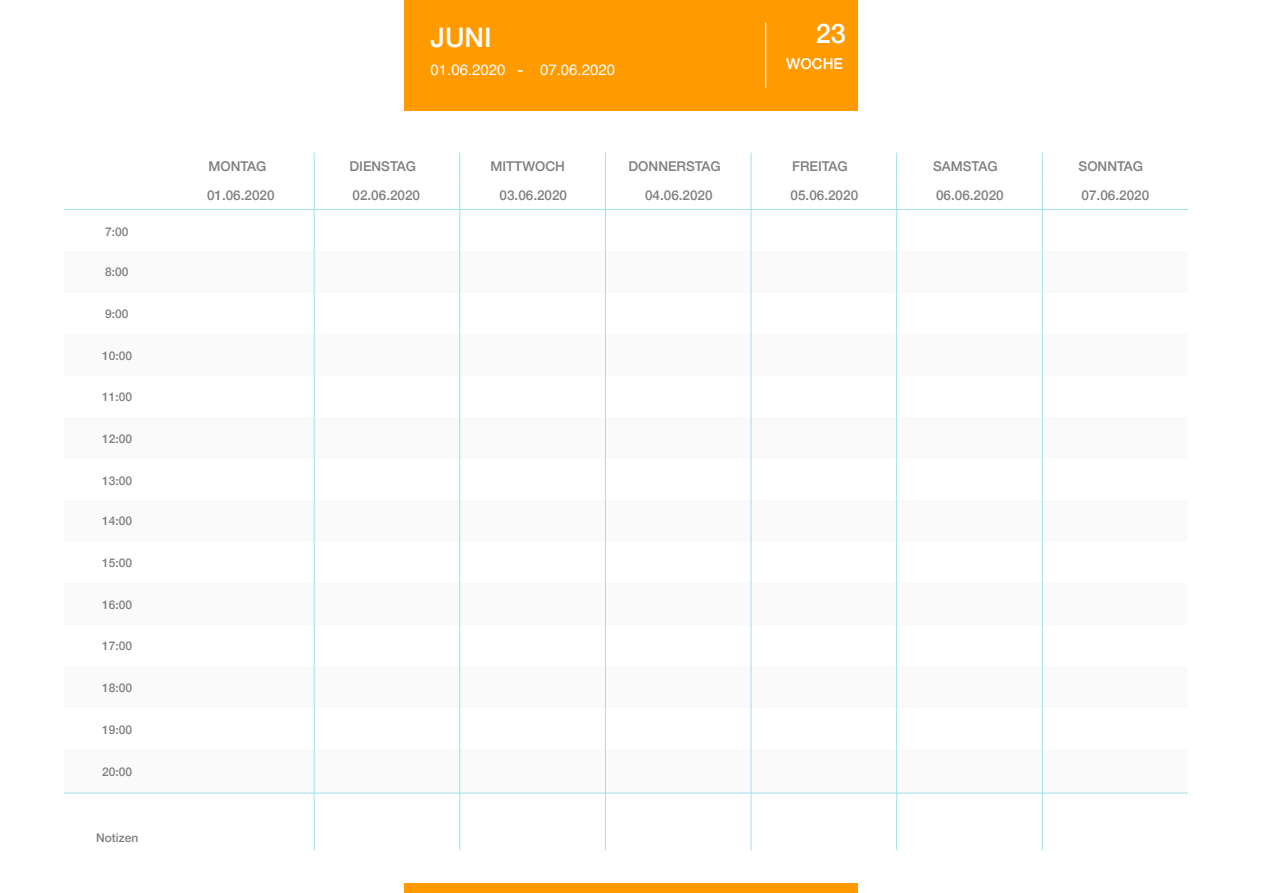
<style>
.page{position:relative;width:1263px;height:893px;background:#fff}
.page>*{position:absolute;margin:0;border:0;box-sizing:border-box;transform-origin:0 0}
.t1{font:500 27px "Helvetica Neue";color:#fff}
.t2{font:15px "Helvetica";color:#fff}
.t3{font:500 15px "Helvetica Neue";color:#fff}
.t4{font:500 13.5px "Helvetica Neue";color:#7f7f7f}
.t5{font:500 12px "Helvetica Neue";color:#7f7f7f}
.s1{font-family:"Helvetica Neue";font-weight:500}
</style>
<div class="page">
<div style="left:405px;top:0;width:453px;height:110px;background:#ff9a01"></div>
<div style="left:64px;top:251px;width:105px;height:42px;background:#fafafa"></div>
<div style="left:169px;top:251px;width:145px;height:42px;background:#fafafa"></div>
<div style="left:314px;top:251px;width:146px;height:42px;background:#fafafa"></div>
<div style="left:460px;top:251px;width:145px;height:42px;background:#fafafa"></div>
<div style="left:605px;top:251px;width:146px;height:42px;background:#fafafa"></div>
<div style="left:751px;top:251px;width:146px;height:42px;background:#fafafa"></div>
<div style="left:897px;top:251px;width:145px;height:42px;background:#fafafa"></div>
<div style="left:1042px;top:251px;width:146px;height:42px;background:#fafafa"></div>
<div style="left:64px;top:334px;width:105px;height:42px;background:#fafafa"></div>
<div style="left:169px;top:334px;width:145px;height:42px;background:#fafafa"></div>
<div style="left:314px;top:334px;width:146px;height:42px;background:#fafafa"></div>
<div style="left:460px;top:334px;width:145px;height:42px;background:#fafafa"></div>
<div style="left:605px;top:334px;width:146px;height:42px;background:#fafafa"></div>
<div style="left:751px;top:334px;width:146px;height:42px;background:#fafafa"></div>
<div style="left:897px;top:334px;width:145px;height:42px;background:#fafafa"></div>
<div style="left:1042px;top:334px;width:146px;height:42px;background:#fafafa"></div>
<div style="left:64px;top:417px;width:105px;height:42px;background:#fafafa"></div>
<div style="left:169px;top:417px;width:145px;height:42px;background:#fafafa"></div>
<div style="left:314px;top:417px;width:146px;height:42px;background:#fafafa"></div>
<div style="left:460px;top:417px;width:145px;height:42px;background:#fafafa"></div>
<div style="left:605px;top:417px;width:146px;height:42px;background:#fafafa"></div>
<div style="left:751px;top:417px;width:146px;height:42px;background:#fafafa"></div>
<div style="left:897px;top:417px;width:145px;height:42px;background:#fafafa"></div>
<div style="left:1042px;top:417px;width:146px;height:42px;background:#fafafa"></div>
<div style="left:64px;top:500px;width:105px;height:42px;background:#fafafa"></div>
<div style="left:169px;top:500px;width:145px;height:42px;background:#fafafa"></div>
<div style="left:314px;top:500px;width:146px;height:42px;background:#fafafa"></div>
<div style="left:460px;top:500px;width:145px;height:42px;background:#fafafa"></div>
<div style="left:605px;top:500px;width:146px;height:42px;background:#fafafa"></div>
<div style="left:751px;top:500px;width:146px;height:42px;background:#fafafa"></div>
<div style="left:897px;top:500px;width:145px;height:42px;background:#fafafa"></div>
<div style="left:1042px;top:500px;width:146px;height:42px;background:#fafafa"></div>
<div style="left:64px;top:583px;width:105px;height:42px;background:#fafafa"></div>
<div style="left:169px;top:583px;width:145px;height:42px;background:#fafafa"></div>
<div style="left:314px;top:583px;width:146px;height:42px;background:#fafafa"></div>
<div style="left:460px;top:583px;width:145px;height:42px;background:#fafafa"></div>
<div style="left:605px;top:583px;width:146px;height:42px;background:#fafafa"></div>
<div style="left:751px;top:583px;width:146px;height:42px;background:#fafafa"></div>
<div style="left:897px;top:583px;width:145px;height:42px;background:#fafafa"></div>
<div style="left:1042px;top:583px;width:146px;height:42px;background:#fafafa"></div>
<div style="left:64px;top:666px;width:105px;height:42px;background:#fafafa"></div>
<div style="left:169px;top:666px;width:145px;height:42px;background:#fafafa"></div>
<div style="left:314px;top:666px;width:146px;height:42px;background:#fafafa"></div>
<div style="left:460px;top:666px;width:145px;height:42px;background:#fafafa"></div>
<div style="left:605px;top:666px;width:146px;height:42px;background:#fafafa"></div>
<div style="left:751px;top:666px;width:146px;height:42px;background:#fafafa"></div>
<div style="left:897px;top:666px;width:145px;height:42px;background:#fafafa"></div>
<div style="left:1042px;top:666px;width:146px;height:42px;background:#fafafa"></div>
<div style="left:64px;top:749px;width:105px;height:44px;background:#fafafa"></div>
<div style="left:169px;top:749px;width:145px;height:44px;background:#fafafa"></div>
<div style="left:314px;top:749px;width:146px;height:44px;background:#fafafa"></div>
<div style="left:460px;top:749px;width:145px;height:44px;background:#fafafa"></div>
<div style="left:605px;top:749px;width:146px;height:44px;background:#fafafa"></div>
<div style="left:751px;top:749px;width:146px;height:44px;background:#fafafa"></div>
<div style="left:897px;top:749px;width:145px;height:44px;background:#fafafa"></div>
<div style="left:1042px;top:749px;width:146px;height:44px;background:#fafafa"></div>
<svg style="left:314px;top:153px;width:1px;height:56px"></svg>
<hr style="left:314px;top:210px;width:1px;height:640px;background:#9fe0e9">
<svg style="left:459px;top:153px;width:1px;height:56px"></svg>
<hr style="left:459px;top:210px;width:1px;height:640px;background:#9fe0e9">
<svg style="left:605px;top:153px;width:1px;height:56px"></svg>
<hr style="left:605px;top:210px;width:1px;height:640px;background:#9fe0e9">
<svg style="left:751px;top:153px;width:1px;height:56px"></svg>
<hr style="left:751px;top:210px;width:1px;height:640px;background:#9fe0e9">
<svg style="left:896px;top:153px;width:1px;height:56px"></svg>
<hr style="left:896px;top:210px;width:1px;height:640px;background:#9fe0e9">
<svg style="left:1042px;top:153px;width:1px;height:56px"></svg>
<hr style="left:1042px;top:210px;width:1px;height:640px;background:#9fe0e9">
<hr style="left:64px;top:793px;width:1124px;height:1px;background:#9fe0e9">
<hr style="left:64px;top:209px;width:105px;height:1px;background:#9fe0e9">
<hr style="left:169px;top:209px;width:145px;height:1px;background:#9fe0e9">
<hr style="left:314px;top:209px;width:874px;height:1px;background:#9fe0e9">
<hr style="left:765px;top:23px;width:1px;height:65px;background:#fff">
<div style="left:405px;top:884px;width:453px;height:9px;background:#ff9a01"></div>
<p class="t5" style="left:105px;top:224px;width:25px">7:00</p>
<p class="t5" style="left:105px;top:265px;width:25px">8:00</p>
<p class="t5" style="left:105px;top:307px;width:25px">9:00</p>
<p class="t5" style="left:102px;top:349px;width:32px">10:00</p>
<p class="t5" style="left:102px;top:389px;width:32px">11:00</p>
<p class="t5" style="left:102px;top:431px;width:32px">12:00</p>
<p class="t5" style="left:102px;top:473px;width:32px">13:00</p>
<p class="t5" style="left:102px;top:514px;width:32px">14:00</p>
<p class="t5" style="left:102px;top:556px;width:32px">15:00</p>
<p class="t5" style="left:102px;top:598px;width:32px">16:00</p>
<p class="t5" style="left:102px;top:638px;width:32px">17:00</p>
<p class="t5" style="left:102px;top:680px;width:32px">18:00</p>
<p class="t5" style="left:102px;top:722px;width:32px">19:00</p>
<p class="t5" style="left:102px;top:764px;width:32px">20:00</p>
<p class="t5" style="left:96px;top:830px;width:44px">Notizen</p>
<h1 class="t1" style="left:430px;top:21px;width:63px">JUNI</h1>
<h1 class="t1" style="left:816px;top:17px;width:32px">23</h1>
<p class="t2" style="left:430px;top:64px;width:186px">01.06.2020 <span class="s1">-</span> 07.06.2020</p>
<p class="t3" style="left:786px;top:55px;width:58px">WOCHE</p>
<p class="t4" style="left:208px;top:158px;width:60px">MONTAG</p>
<p class="t4" style="left:350px;top:158px;width:68px">DIENSTAG</p>
<p class="t4" style="left:490px;top:158px;width:76px">MITTWOCH</p>
<p class="t4" style="left:628px;top:158px;width:94px">DONNERSTAG</p>
<p class="t4" style="left:792px;top:158px;width:57px">FREITAG</p>
<p class="t4" style="left:933px;top:158px;width:66px">SAMSTAG</p>
<p class="t4" style="left:1078px;top:158px;width:66px">SONNTAG</p>
<p class="t4" style="left:207px;top:187px;width:69px">01.06.2020</p>
<p class="t4" style="left:352px;top:187px;width:69px">02.06.2020</p>
<p class="t4" style="left:500px;top:187px;width:69px">03.06.2020</p>
<p class="t4" style="left:645px;top:187px;width:69px">04.06.2020</p>
<p class="t4" style="left:790px;top:187px;width:69px">05.06.2020</p>
<p class="t4" style="left:936px;top:187px;width:69px">06.06.2020</p>
<p class="t4" style="left:1082px;top:187px;width:69px">07.06.2020</p>
</div>
